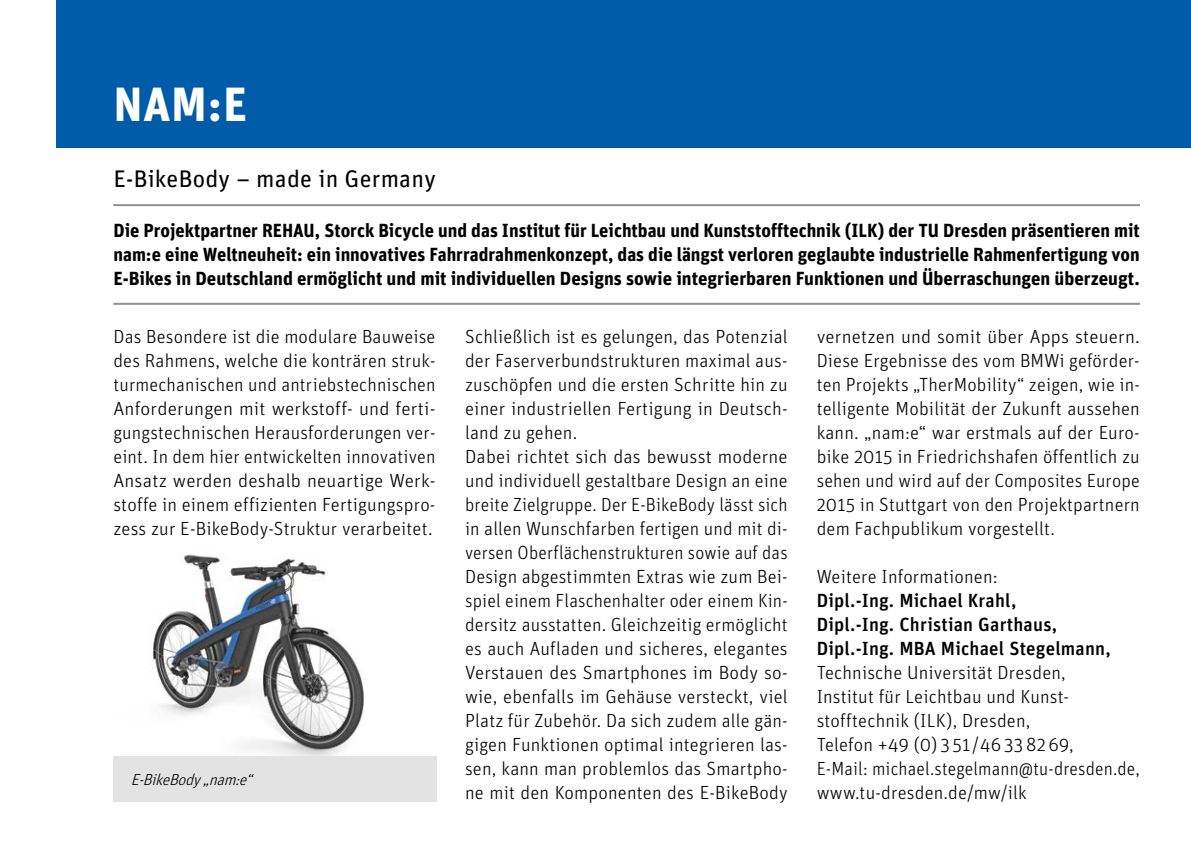
<style>
.page{position:relative;width:1191px;height:844px;background:#fff}
.page>*{position:absolute;margin:0;border:0;box-sizing:border-box;transform-origin:0 0}
.t1{font:700 48px "Unit";color:#fff}
.t2{font:24px "Unit";letter-spacing:.01em;color:#000}
.t3{font:300 19px/24px "Unit";letter-spacing:.01em;color:#000;text-align:justify}
.t4{font:700 19px/24px "Unit";color:#000;text-align:justify}
.t5{font:500 19px/24px "Unit";letter-spacing:.01em;color:#000}
.t6{font:italic 300 16px "Unit";color:#000}
</style>
<div class="page">
<div style="left:57px;top:0;width:1134px;height:147px;background:#005ca9"></div>
<hr style="left:113px;top:204px;width:1027px;height:2px;background:#919191">
<hr style="left:113px;top:303px;width:1027px;height:2px;background:#919191">
<img style="left:153px;top:554px;width:211px;height:202px">
<div style="left:113px;top:756px;width:324px;height:46px;background:#e3e3e3"></div>
<h1 class="t1" style="left:113px;top:74px;width:135px">NAM:E</h1>
<p class="t2" style="left:113px;top:164px;width:324px">E-BikeBody – made in Germany</p>
<p class="t4" style="left:113px;top:218px;width:1028px">Die Projektpartner REHAU, Storck Bicycle und das Institut für Leichtbau und Kunststofftechnik (ILK) der TU Dresden präsentieren mit nam:e eine Weltneuheit: ein innovatives Fahrradrahmenkonzept, das die längst verloren geglaubte industrielle Rahmenfertigung von E-Bikes in Deutschland ermöglicht und mit individuellen Designs sowie integrierbaren Funktionen und Überraschungen überzeugt.</p>
<p class="t3" style="left:113px;top:324px;width:324px">Das Besondere ist die modulare Bauweise des Rahmens, welche die konträren struk&shy;turmechanischen und antriebstechnischen Anforderungen mit werkstoff- und ferti&shy;gungstechnischen Herausforderungen ver&shy;eint. In dem hier entwickelten innovativen Ansatz werden deshalb neuartige Werk&shy;stoffe in einem effizienten Fertigungspro&shy;zess zur E-BikeBody-Struktur verarbeitet.</p>
<p class="t3" style="left:465px;top:324px;width:324px;text-align:left">Schließlich ist es gelungen, das Potenzial der Faserverbundstrukturen maximal aus&shy;zuschöpfen und die ersten Schritte hin zu einer industriellen Fertigung in Deutsch&shy;land zu gehen.<br>Dabei richtet sich das bewusst moderne und individuell gestaltbare Design an eine breite Zielgruppe. Der E-BikeBody lässt sich in allen Wunschfarben fertigen und mit di&shy;versen Oberflächenstrukturen sowie auf das Design abgestimmten Extras wie zum Bei&shy;spiel einem Flaschenhalter oder einem Kin&shy;dersitz ausstatten. Gleichzeitig ermöglicht es auch Aufladen und sicheres, elegantes Verstauen des Smartphones im Body so&shy;wie, ebenfalls im Gehäuse versteckt, viel Platz für Zubehör. Da sich zudem alle gän&shy;gigen Funktionen optimal integrieren las&shy;sen, kann man problemlos das Smartpho&shy;ne mit den Komponenten des E-BikeBody</p>
<p class="t3" style="left:816px;top:324px;width:325px">vernetzen und somit über Apps steuern.<br>Diese Ergebnisse des vom BMWi geförder&shy;ten Projekts „TherMobility“ zeigen, wie in&shy;telligente Mobilität der Zukunft aussehen kann. „nam:e“ war erstmals auf der Euro&shy;bike 2015 in Friedrichshafen öffentlich zu sehen und wird auf der Composites Europe 2015 in Stuttgart von den Projektpartnern dem Fachpublikum vorgestellt.</p>
<p class="t3" style="left:816px;top:564px;width:183px">Weitere Informationen:</p>
<p class="t5" style="left:816px;top:587px;width:296px">Dipl.-Ing. Michael Krahl,<br>Dipl.-Ing. Christian Garthaus,<br>Dipl.-Ing. MBA Michael Stegelmann,</p>
<p class="t3" style="left:816px;top:660px;width:325px;text-align:left">Technische Universität Dresden,<br>Institut für Leichtbau und Kunst&shy;stofftechnik (ILK), Dresden,<br>Telefon +49 (0) 3 51/46 33 82 69,<br>E-Mail: michael.stegelmann@tu-dresden.de, www.tu-dresden.de/mw/ilk</p>
<p class="t6" style="left:131px;top:770px;width:127px">E-BikeBody„nam:e“</p>
</div>
